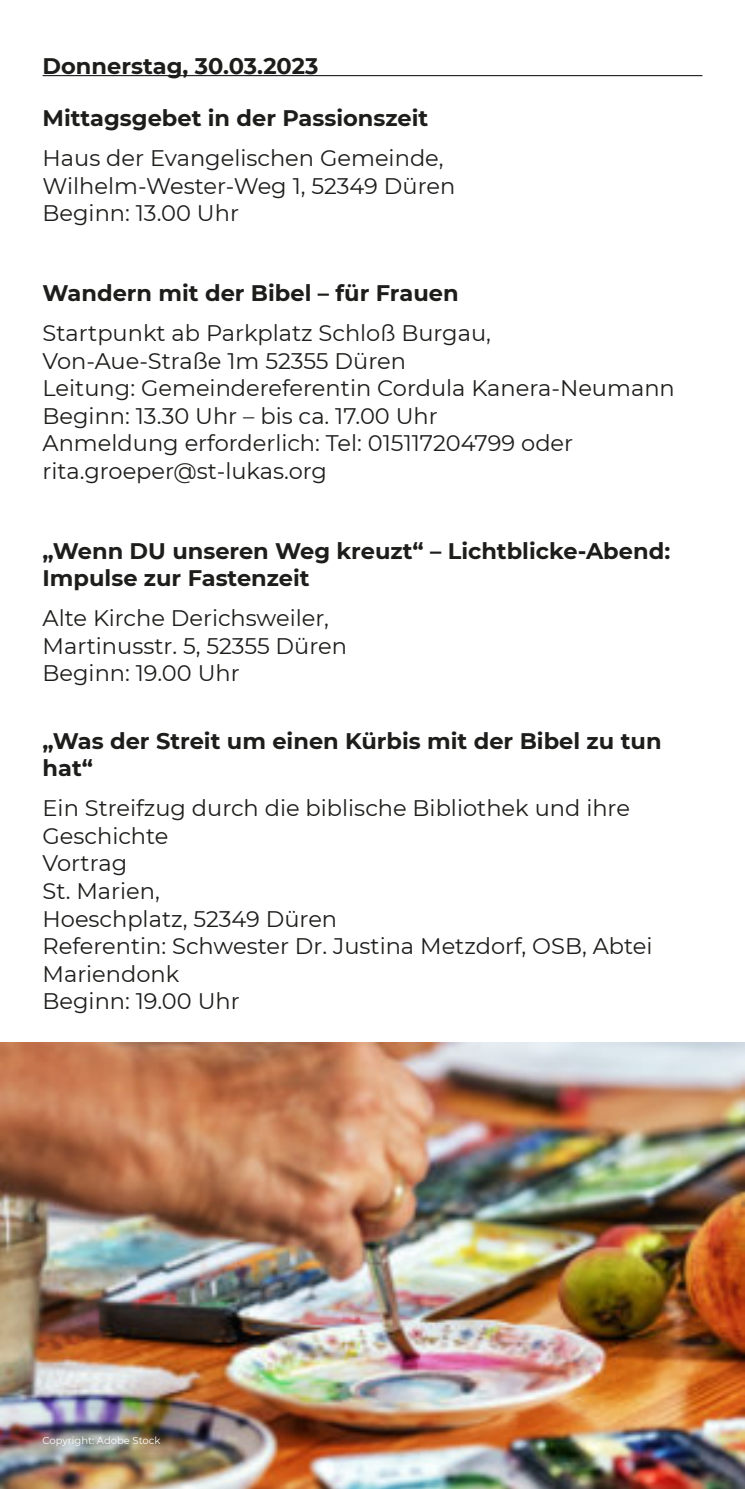
<style>
.page{position:relative;width:745px;height:1489px;background:#fff}
.page>*{position:absolute;margin:0;border:0;box-sizing:border-box;transform-origin:0 0}
.t1{font:22.5px/27.5px "Montserrat";color:#1d1d1b}
.t2{font:700 22.5px/27.5px "Montserrat";color:#1d1d1b}
.t3{font:10px "Montserrat";color:#fff}
</style>
<div class="page">
<hr style="left:43px;top:75px;width:659px;height:1px;background:#000">
<img style="left:0;top:1042px;width:744px;height:446px">
<p class="t2" style="left:43px;top:52px;width:277px">Donnerstag, 30.03.2023</p>
<p class="t2" style="left:43px;top:104px;width:387px">Mittagsgebet in der Passionszeit</p>
<p class="t1" style="left:43px;top:144px;width:414px">Haus der Evangelischen Gemeinde,<br>Wilhelm-Wester-Weg 1, 52349 Düren<br>Beginn: 13.00 Uhr</p>
<p class="t2" style="left:43px;top:279px;width:417px">Wandern mit der Bibel – für Frauen</p>
<p class="t1" style="left:43px;top:319px;width:633px">Startpunkt ab Parkplatz Schloß Burgau, Von-Aue-Straße 1m 52355 Düren<br>Leitung: Gemeindereferentin Cordula Kanera-Neumann Beginn: 13.30 Uhr – bis ca. 17.00 Uhr<br>Anmeldung erforderlich: Tel: 015117204799 oder rita.groeper@st-lukas.org</p>
<p class="t2" style="left:43px;top:537px;width:628px">„Wenn DU unseren Weg kreuzt“ – Lichtblicke-Abend:<br>Impulse zur Fastenzeit</p>
<p class="t1" style="left:43px;top:604px;width:306px">Alte Kirche Derichsweiler,<br>Martinusstr. 5, 52355 Düren<br>Beginn: 19.00 Uhr</p>
<p class="t2" style="left:43px;top:727px;width:620px">„Was der Streit um einen Kürbis mit der Bibel zu tun hat“</p>
<p class="t1" style="left:43px;top:794px;width:611px">Ein Streifzug durch die biblische Bibliothek und ihre<br>Geschichte<br>Vortrag<br>St. Marien,<br>Hoeschplatz, 52349 Düren<br>Referentin: Schwester Dr. Justina Metzdorf, OSB, Abtei<br>Mariendonk<br>Beginn: 19.00 Uhr</p>
<p class="t3" style="left:43px;top:1434px;width:119px">Copyright: Adobe Stock</p>
</div>
